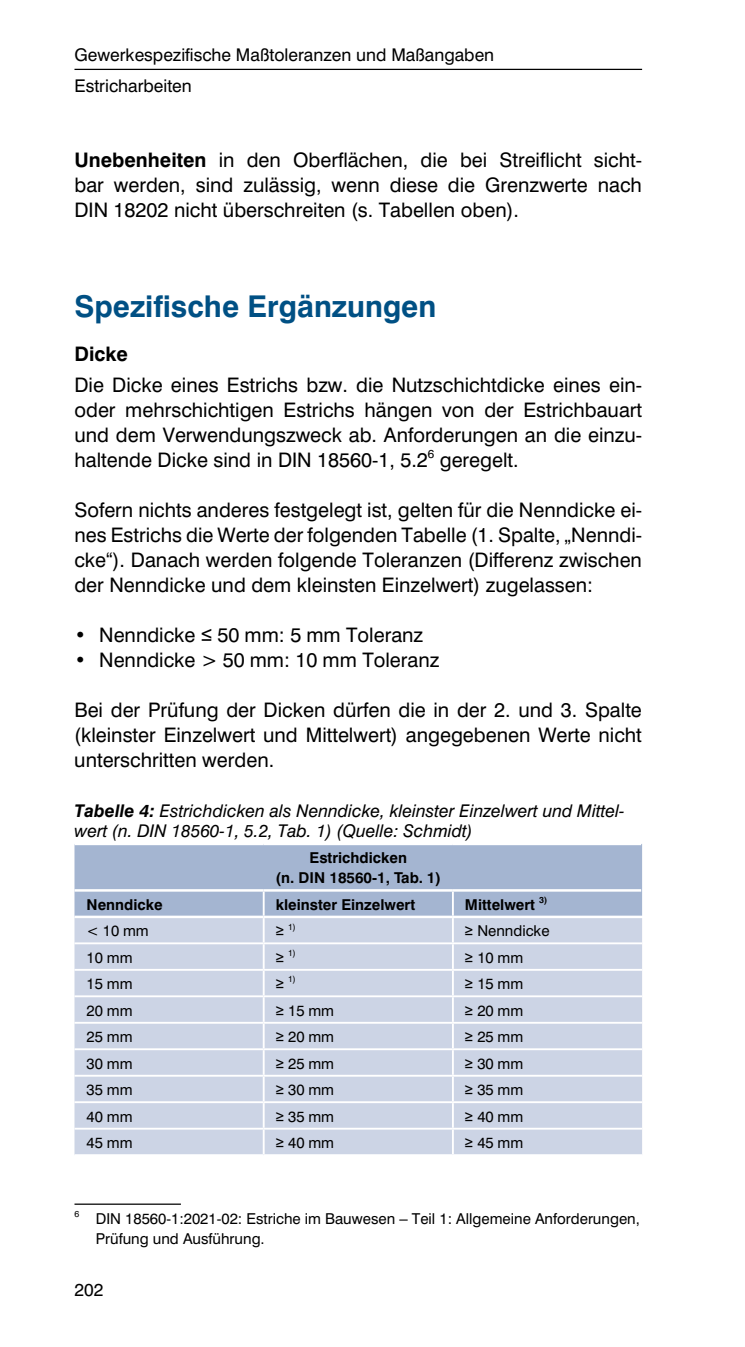
<style>
.page{position:relative;width:745px;height:1347px;background:#fff}
.page>*{position:absolute;margin:0;border:0;box-sizing:border-box;transform-origin:0 0}
.t1{font:700 30px "A Helvetica";color:#005084}
.t2{font:20px/25px "A Helvetica";color:#000;text-align:justify}
.t3{font:700 20px "A Helvetica";color:#000}
.t4{font:italic 17.5px/20px "A Helvetica";color:#000}
.t5{font:17.5px/30.2px "A Helvetica";color:#000}
.t6{font:15px/20px "A Helvetica";color:#000}
.t7{font:700 15px/20px "A Helvetica";color:#000;text-align:center}
.t8{font:8.75px "A Helvetica";color:#000}
.s1{font-weight:700}
.s2{font-family:"Arial"}
.s3{font-family:"Arial";font-size:15px}
</style>
<div class="page">
<hr style="left:74px;top:69px;width:567px;height:1px;background:#000">
<div style="left:74px;top:845px;width:567px;height:70px;background:#a4b5d1"></div>
<div style="left:74px;top:918px;width:567px;height:236px;background:#ccd4e5"></div>
<hr style="left:262px;top:891px;width:2px;height:24px;background:#fff">
<hr style="left:451px;top:891px;width:2px;height:24px;background:#fff">
<hr style="left:262px;top:918px;width:2px;height:24px;background:#fff">
<hr style="left:451px;top:918px;width:2px;height:24px;background:#fff">
<hr style="left:74px;top:942px;width:189px;height:2px;background:#fff">
<hr style="left:263px;top:942px;width:189px;height:2px;background:#fff">
<hr style="left:262px;top:944px;width:2px;height:25px;background:#fff">
<hr style="left:452px;top:942px;width:189px;height:2px;background:#fff">
<hr style="left:451px;top:944px;width:2px;height:25px;background:#fff">
<hr style="left:74px;top:969px;width:189px;height:1px;background:#fff">
<hr style="left:263px;top:969px;width:189px;height:1px;background:#fff">
<hr style="left:262px;top:970px;width:2px;height:25px;background:#fff">
<hr style="left:452px;top:969px;width:189px;height:1px;background:#fff">
<hr style="left:451px;top:970px;width:2px;height:25px;background:#fff">
<hr style="left:74px;top:995px;width:189px;height:2px;background:#fff">
<hr style="left:263px;top:995px;width:189px;height:2px;background:#fff">
<hr style="left:262px;top:997px;width:2px;height:24px;background:#fff">
<hr style="left:452px;top:995px;width:189px;height:2px;background:#fff">
<hr style="left:451px;top:997px;width:2px;height:24px;background:#fff">
<hr style="left:74px;top:1021px;width:189px;height:2px;background:#fff">
<hr style="left:263px;top:1021px;width:189px;height:2px;background:#fff">
<hr style="left:262px;top:1023px;width:2px;height:25px;background:#fff">
<hr style="left:452px;top:1021px;width:189px;height:2px;background:#fff">
<hr style="left:451px;top:1023px;width:2px;height:25px;background:#fff">
<hr style="left:74px;top:1048px;width:189px;height:2px;background:#fff">
<hr style="left:263px;top:1048px;width:189px;height:2px;background:#fff">
<hr style="left:262px;top:1050px;width:2px;height:24px;background:#fff">
<hr style="left:452px;top:1048px;width:189px;height:2px;background:#fff">
<hr style="left:451px;top:1050px;width:2px;height:24px;background:#fff">
<hr style="left:74px;top:1074px;width:189px;height:2px;background:#fff">
<hr style="left:263px;top:1074px;width:189px;height:2px;background:#fff">
<hr style="left:262px;top:1076px;width:2px;height:25px;background:#fff">
<hr style="left:452px;top:1074px;width:189px;height:2px;background:#fff">
<hr style="left:451px;top:1076px;width:2px;height:25px;background:#fff">
<hr style="left:74px;top:1101px;width:189px;height:2px;background:#fff">
<hr style="left:263px;top:1101px;width:189px;height:2px;background:#fff">
<hr style="left:262px;top:1103px;width:2px;height:24px;background:#fff">
<hr style="left:452px;top:1101px;width:189px;height:2px;background:#fff">
<hr style="left:451px;top:1103px;width:2px;height:24px;background:#fff">
<hr style="left:74px;top:1127px;width:189px;height:2px;background:#fff">
<hr style="left:263px;top:1127px;width:189px;height:2px;background:#fff">
<hr style="left:262px;top:1129px;width:2px;height:25px;background:#fff">
<hr style="left:452px;top:1127px;width:189px;height:2px;background:#fff">
<hr style="left:451px;top:1129px;width:2px;height:25px;background:#fff">
<hr style="left:74px;top:889px;width:189px;height:2px;background:#fff">
<hr style="left:263px;top:889px;width:189px;height:2px;background:#fff">
<hr style="left:452px;top:889px;width:188px;height:2px;background:#fff">
<hr style="left:74px;top:1203px;width:107px;height:1px;background:#000">
<p class="t5" style="left:74px;top:39px;width:421px">Gewerkespezifische Maßtoleranzen und Maßangaben<br>Estricharbeiten</p>
<p class="t2" style="left:74px;top:146px;width:568px"><span class="s1">Unebenheiten</span> in den Oberflächen, die bei Streiflicht sicht&shy;bar werden, sind zulässig, wenn diese die Grenzwerte nach DIN 18202 nicht überschreiten (s. Tabellen oben).</p>
<h1 class="t1" style="left:74px;top:285px;width:363px">Spezifische Ergänzungen</h1>
<p class="t3" style="left:74px;top:339px;width:55px">Dicke</p>
<p class="t2" style="left:74px;top:371px;width:568px">Die Dicke eines Estrichs bzw. die Nutzschichtdicke eines ein&shy;oder mehrschichtigen Estrichs hängen von der Estrichbauart und dem Verwendungszweck ab. Anforderungen an die einzu&shy;haltende Dicke sind in DIN 18560-1, 5.2<sup>6</sup> geregelt.</p>
<p class="t2" style="left:74px;top:496px;width:568px">Sofern nichts anderes festgelegt ist, gelten für die Nenndicke ei&shy;nes Estrichs die Werte der folgenden Tabelle (1. Spalte, <span class="s2">„</span>Nenndi&shy;cke<span class="s2">“</span>). Danach werden folgende Toleranzen (Differenz zwischen der Nenndicke und dem kleinsten Einzelwert) zugelassen:</p>
<p class="t2" style="left:74px;top:621px;width:350px">• Nenndicke <span class="s2">≤</span> 50 mm: 5 mm Toleranz</p>
<p class="t2" style="left:74px;top:646px;width:366px">• Nenndicke &gt; 50 mm: 10 mm Toleranz</p>
<p class="t2" style="left:74px;top:696px;width:568px">Bei der Prüfung der Dicken dürfen die in der 2. und 3. Spalte (kleinster Einzelwert und Mittelwert) angegebenen Werte nicht unterschritten werden.</p>
<p class="t4" style="left:74px;top:799px;width:551px"><span class="s1">Tabelle 4:</span> Estrichdicken als Nenndicke, kleinster Einzelwert und Mittel&shy;wert (n. DIN 18560-1, 5.2, Tab. 1) (Quelle: Schmidt)</p>
<p class="t7" style="left:275px;top:847px;width:167px">Estrichdicken<br>(n. DIN 18560-1, Tab. 1)</p>
<p class="t7" style="left:86px;top:893px;width:78px">Nenndicke</p>
<p class="t7" style="left:275px;top:893px;width:141px">kleinster Einzelwert</p>
<p class="t7" style="left:464px;top:893px;width:84px">Mittelwert <sup>3)</sup></p>
<p class="t6" style="left:86px;top:920px;width:64px">&lt; 10 mm</p>
<p class="t8" style="left:275px;top:920px;width:22px"><span class="s3">≥</span> 1)</p>
<p class="t6" style="left:464px;top:920px;width:86px"><span class="s2">≥</span> Nenndicke</p>
<p class="t6" style="left:86px;top:946px;width:47px">10 mm</p>
<p class="t8" style="left:275px;top:946px;width:22px"><span class="s3">≥</span> 1)</p>
<p class="t6" style="left:464px;top:946px;width:60px"><span class="s2">≥</span> 10 mm</p>
<p class="t6" style="left:86px;top:973px;width:47px">15 mm</p>
<p class="t8" style="left:275px;top:973px;width:22px"><span class="s3">≥</span> 1)</p>
<p class="t6" style="left:464px;top:973px;width:60px"><span class="s2">≥</span> 15 mm</p>
<p class="t6" style="left:86px;top:999px;width:47px">20 mm</p>
<p class="t6" style="left:275px;top:999px;width:60px"><span class="s2">≥</span> 15 mm</p>
<p class="t6" style="left:464px;top:999px;width:60px"><span class="s2">≥</span> 20 mm</p>
<p class="t6" style="left:86px;top:1025px;width:47px">25 mm</p>
<p class="t6" style="left:275px;top:1025px;width:60px"><span class="s2">≥</span> 20 mm</p>
<p class="t6" style="left:464px;top:1025px;width:60px"><span class="s2">≥</span> 25 mm</p>
<p class="t6" style="left:86px;top:1052px;width:47px">30 mm</p>
<p class="t6" style="left:275px;top:1052px;width:60px"><span class="s2">≥</span> 25 mm</p>
<p class="t6" style="left:464px;top:1052px;width:60px"><span class="s2">≥</span> 30 mm</p>
<p class="t6" style="left:86px;top:1078px;width:47px">35 mm</p>
<p class="t6" style="left:275px;top:1078px;width:60px"><span class="s2">≥</span> 30 mm</p>
<p class="t6" style="left:464px;top:1078px;width:60px"><span class="s2">≥</span> 35 mm</p>
<p class="t6" style="left:86px;top:1105px;width:47px">40 mm</p>
<p class="t6" style="left:275px;top:1105px;width:60px"><span class="s2">≥</span> 35 mm</p>
<p class="t6" style="left:464px;top:1105px;width:60px"><span class="s2">≥</span> 40 mm</p>
<p class="t6" style="left:86px;top:1131px;width:47px">45 mm</p>
<p class="t6" style="left:275px;top:1131px;width:60px"><span class="s2">≥</span> 40 mm</p>
<p class="t6" style="left:464px;top:1131px;width:60px"><span class="s2">≥</span> 45 mm</p>
<p class="t8" style="left:74px;top:1208px;width:6px">6</p>
<p class="t6" style="left:96px;top:1207px;width:545px">DIN 18560-1:2021-02: Estriche im Bauwesen <span class="s2">–</span> Teil 1: Allgemeine Anforderungen,<br>Prüfung und Ausführung.</p>
<p class="t5" style="left:74px;top:1273px;width:30px">202</p>
</div>
